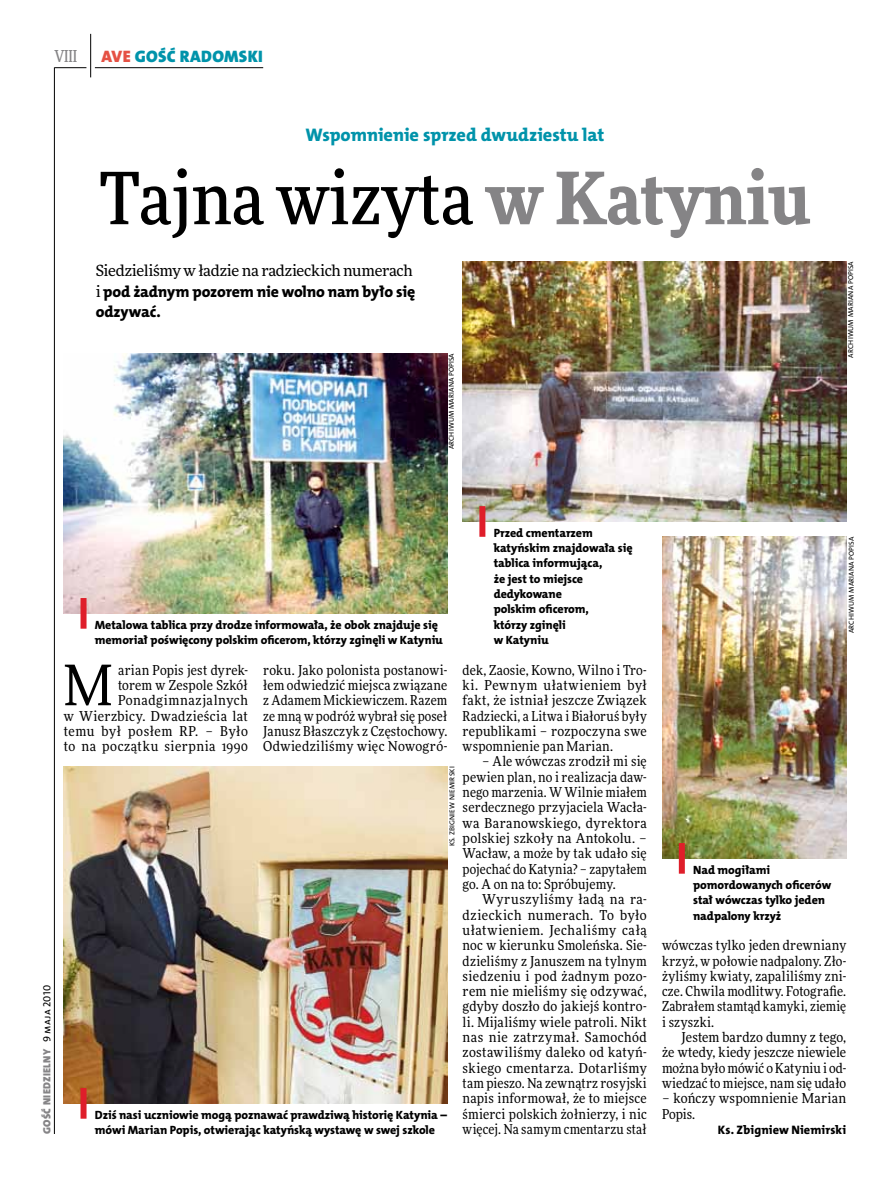
<style>
.page{position:relative;width:893px;height:1191px;background:#fff}
.page>*{position:absolute;margin:0;border:0;box-sizing:border-box;transform-origin:0 0}
.t1{font:500 72px "Freeday Narrow";color:#000}
.t2{font:55.95px "Freeday Narrow News";color:#000}
.t3{font:18.3px "The Mix HP8 Ex Bld";letter-spacing:-.005em;color:#0093aa}
.t4{font:16.65px "The Mix HP9 Blk";letter-spacing:.02em;color:#0093aa}
.t5{font:500 16.5px "Freeday Narrow";color:#858486;scale:.9 1}
.t6{font:15.75px/20.4px "The Mix HP8 Ex Bld";letter-spacing:-.015em;color:#000}
.t7{font:15.45px "Freeday News";letter-spacing:-.02em;color:#000}
.t8{font:13.65px/15.3px "Freeday Narrow News";letter-spacing:.02em;color:#000;text-align:justify}
.t9{font:12.3px "The Mix HP8 Ex Bld";letter-spacing:.005em;color:#000}
.t10{font:12px/15.3px "The Mix HP8 Ex Bld";letter-spacing:-.005em;color:#000}
.t11{font:10.5px "The Mix HP9 Blk";letter-spacing:.025em;color:#858486}
.t12{font:7.2px "The Mix HP5 Plain";letter-spacing:.015em;color:#000}
.s1{color:#e55144}
.s2{font-weight:900;color:#858486}
.s3{font-family:"Freeday News";font-size:15.45px}
.s4{font-family:"The Mix HP5 Plain";color:#000}
</style>
<div class="page">
<hr style="left:54px;top:67px;width:1px;height:1067px;background:#000">
<hr style="left:90px;top:34px;width:1px;height:43px;background:#000">
<hr style="left:54px;top:67px;width:32px;height:1px;background:#000">
<hr style="left:95px;top:67px;width:168px;height:1px;background:#000">
<img style="left:64px;top:353px;width:383px;height:260px">
<img style="left:463px;top:261px;width:383px;height:260px">
<img style="left:662px;top:537px;width:184px;height:321px">
<div style="left:479px;top:506px;width:6px;height:31px;background:#df1e2a"></div>
<div style="left:679px;top:843px;width:6px;height:30px;background:#df1e2a"></div>
<img style="left:64px;top:766px;width:383px;height:337px">
<div style="left:81px;top:1088px;width:6px;height:30px;background:#df1e2a"></div>
<div style="left:81px;top:598px;width:6px;height:30px;background:#df1e2a"></div>
<p class="t5" style="left:54px;top:46px;width:27px">VIII</p>
<p class="t4" style="left:101px;top:46px;width:163px"><span class="s1">AVE</span> GOŚĆ RADOMSKI</p>
<h3 class="t3" style="left:305px;top:123px;width:300px">Wspomnienie sprzed dwudziestu lat</h3>
<h1 class="t1" style="left:99px;top:154px;width:713px">Tajna wizyta <span class="s2">w Katyniu</span></h1>
<p class="t7" style="left:96px;top:261px;width:319px">Siedzieliśmy w ładzie na radzieckich numerach</p>
<p class="t6" style="left:96px;top:281px;width:321px"><span class="s3">i</span> pod żadnym pozorem nie wolno nam było się odzywać.</p>
<p class="t12" style="left:447px;top:449px;width:98px;rotate:-90deg">Archiwum Mariana Popisa</p>
<p class="t10" style="left:95px;top:617px;width:350px">Metalowa tablica przy drodze informowała, że obok znajduje się memoriał poświęcony polskim oficerom, którzy zginęli w Katyniu</p>
<p class="t10" style="left:494px;top:525px;width:140px">Przed cmentarzem katyńskim znajdowała się tablica informująca,<br>że jest to miejsce dedykowane<br>polskim oficerom,<br>którzy zginęli<br>w Katyniu</p>
<p class="t12" style="left:846px;top:357px;width:98px;rotate:-90deg">Archiwum Mariana Popisa</p>
<p class="t12" style="left:847px;top:633px;width:98px;rotate:-90deg">Archiwum Mariana Popisa</p>
<p class="t11" style="left:40px;top:1134px;width:150px;rotate:-90deg">GOŚĆ NIEDZIELNY <span class="s4">9 maja 2010</span></p>
<p class="t8" style="left:64px;top:662px;width:186px;text-align:right">arian Popis jest dyrek-<br>torem w Zespole Szkół<br>Ponadgimnazjalnych<br>w Wierzbicy. Dwadzieścia lat temu był posłem RP. – Było to na początku sierpnia 1990</p>
<p class="t8" style="left:263px;top:662px;width:186px">roku. Jako polonista postanowi&shy;łem odwiedzić miejsca związane z Adamem Mickiewiczem. Razem ze mną w podróż wybrał się poseł Janusz Błaszczyk z Częstochowy.<br>Odwiedziliśmy więc Nowogró-</p>
<p class="t8" style="left:463px;top:662px;width:186px">dek, Zaosie, Kowno, Wilno i Tro&shy;ki. Pewnym ułatwieniem był fakt, że istniał jeszcze Związek Radziecki, a Litwa i Białoruś były republikami – rozpoczyna swe wspomnienie pan Marian.</p>
<p class="t8" style="left:463px;top:754px;width:186px;text-indent:20px">– Ale wówczas zrodził mi się pewien plan, no i realizacja daw&shy;nego marzenia. W Wilnie miałem serdecznego przyjaciela Wacła&shy;wa Baranowskiego, dyrektora polskiej szkoły na Antokolu. – Wacław, a może by tak udało się pojechać do Katynia? – zapytałem go. A on na to: Spróbujemy.</p>
<p class="t8" style="left:463px;top:891px;width:186px;text-indent:20px">Wyruszyliśmy ładą na ra&shy;dzieckich numerach. To było ułatwieniem. Jechaliśmy całą noc w kierunku Smoleńska. Sie&shy;dzieliśmy z Januszem na tylnym siedzeniu i pod żadnym pozo&shy;rem nie mieliśmy się odzywać, gdyby doszło do jakiejś kontro&shy;li. Mijaliśmy wiele patroli. Nikt nas nie zatrzymał. Samochód zostawiliśmy daleko od katyń&shy;skiego cmentarza. Dotarliśmy tam pieszo. Na zewnątrz rosyjski napis informował, że to miejsce śmierci polskich żołnierzy, i nic więcej. Na samym cmentarzu stał</p>
<h2 class="t2" style="left:64px;top:651px;width:50px">M</h2>
<p class="t12" style="left:447px;top:846px;width:81px;rotate:-90deg">Ks. Zbigniew N iemirski</p>
<p class="t10" style="left:95px;top:1107px;width:354px">Dziś nasi uczniowie mogą poznawać prawdziwą historię Katynia – mówi Marian Popis, otwierając katyńską wystawę w swej szkole</p>
<p class="t10" style="left:693px;top:862px;width:140px">Nad mogiłami pomordowanych oficerów stał wówczas tylko jeden nadpalony krzyż</p>
<p class="t8" style="left:662px;top:937px;width:186px">wówczas tylko jeden drewniany krzyż, w połowie nadpalony. Zło&shy;żyliśmy kwiaty, zapaliliśmy zni&shy;cze. Chwila modlitwy. Fotografie.<br>Zabrałem stamtąd kamyki, ziemię i szyszki.</p>
<p class="t8" style="left:662px;top:1029px;width:186px;text-indent:20px">Jestem bardzo dumny z tego, że wtedy, kiedy jeszcze niewiele można było mówić o Katyniu i od&shy;wiedzać to miejsce, nam się udało</p>
<p class="t8" style="left:662px;top:1090px;width:186px">– kończy wspomnienie Marian<br>Popis.</p>
<p class="t9" style="left:718px;top:1122px;width:130px">Ks. Zbigniew Niemirski</p>
</div>
